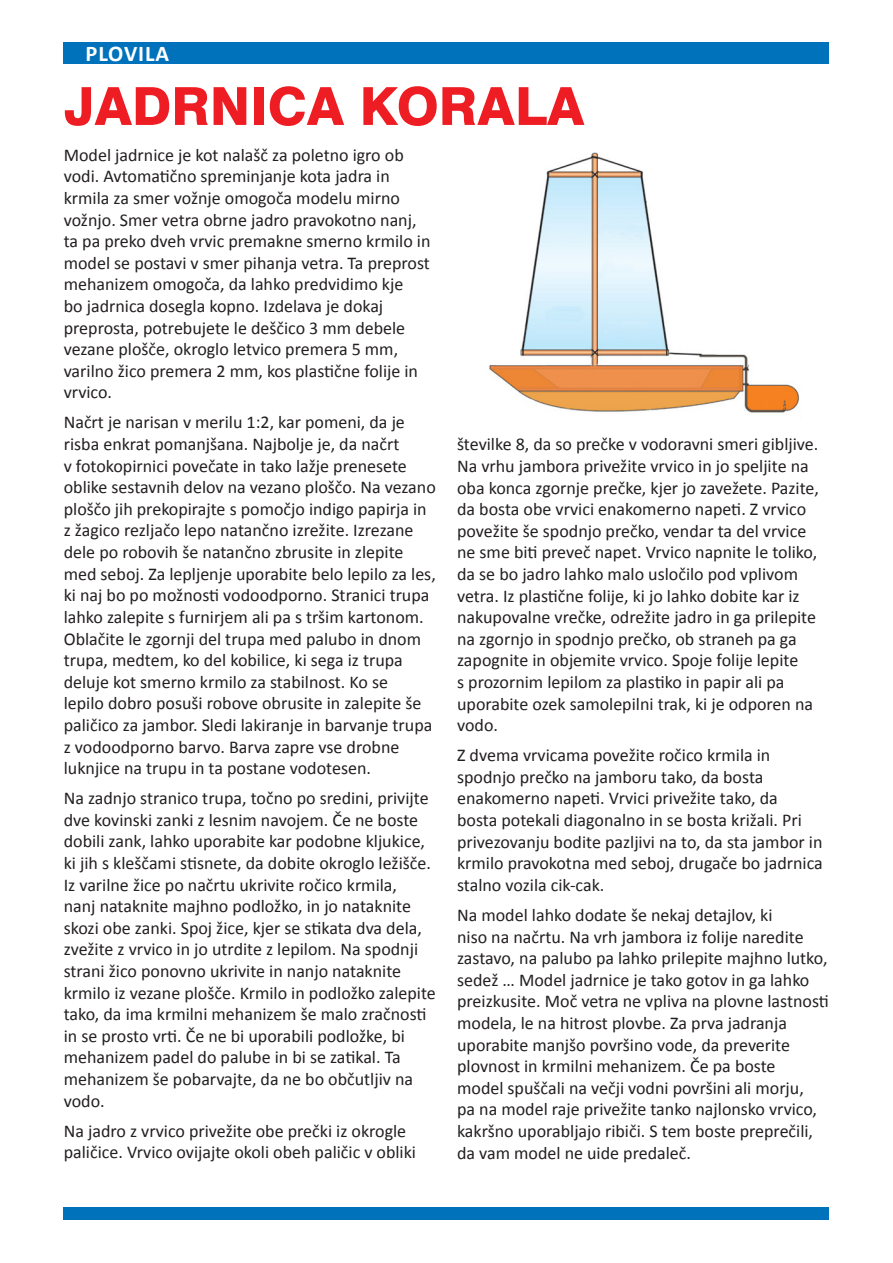
<style>
.page{position:relative;width:893px;height:1263px;background:#fff}
.page>*{position:absolute;margin:0;border:0;box-sizing:border-box;transform-origin:0 0}
.naslov{font:800 52.5px "Swiss 721 BT";color:#ee1d23}
.t1{font:700 22.5px "Calibri";letter-spacing:.04em;color:#fff}
.tekst{font:18px/21.6px "Calibri";color:#231f20}
</style>
<div class="page">
<div style="left:64px;top:1207px;width:765px;height:13px;background:#0072bc"></div>
<div style="left:64px;top:42px;width:765px;height:22px;background:#0072bc"></div>
<img style="left:489px;top:152px;width:311px;height:261px">
<p class="t1" style="left:85px;top:39px;width:85px">PLOVILA</p>
<p class="naslov" style="left:64px;top:74px;width:522px">JADRNICA KORALA</p>
<p class="tekst" style="left:64px;top:144px;width:368px">Model jadrnice je kot nalašč za poletno igro ob vodi. Avtomatično spreminjanje kota jadra in krmila za smer vožnje omogoča modelu mirno vožnjo. Smer vetra obrne jadro pravokotno nanj, ta pa preko dveh vrvic premakne smerno krmilo in model se postavi v smer pihanja vetra. Ta preprost mehanizem omogoča, da lahko predvidimo kje<br>bo jadrnica dosegla kopno. Izdelava je dokaj preprosta, potrebujete le deščico 3 mm debele vezane plošče, okroglo letvico premera 5 mm, varilno žico premera 2 mm, kos plastične folije in vrvico.</p>
<p class="tekst" style="left:64px;top:412px;width:374px">Načrt je narisan v merilu 1:2, kar pomeni, da je risba enkrat pomanjšana. Najbolje je, da načrt<br>v fotokopirnici povečate in tako lažje prenesete oblike sestavnih delov na vezano ploščo. Na vezano ploščo jih prekopirajte s pomočjo indigo papirja in z žagico rezljačo lepo natančno izrežite. Izrezane dele po robovih še natančno zbrusite in zlepite med seboj. Za lepljenje uporabite belo lepilo za les, ki naj bo po možnosti vodoodporno. Stranici trupa lahko zalepite s furnirjem ali pa s tršim kartonom.<br>Oblačite le zgornji del trupa med palubo in dnom trupa, medtem, ko del kobilice, ki sega iz trupa deluje kot smerno krmilo za stabilnost. Ko se<br>lepilo dobro posuši robove obrusite in zalepite še paličico za jambor. Sledi lakiranje in barvanje trupa z vodoodporno barvo. Barva zapre vse drobne luknjice na trupu in ta postane vodotesen.</p>
<p class="tekst" style="left:64px;top:787px;width:374px">Na zadnjo stranico trupa, točno po sredini, privijte dve kovinski zanki z lesnim navojem. Če ne boste dobili zank, lahko uporabite kar podobne kljukice, ki jih s kleščami stisnete, da dobite okroglo ležišče.<br>Iz varilne žice po načrtu ukrivite ročico krmila,<br>nanj nataknite majhno podložko, in jo nataknite skozi obe zanki. Spoj žice, kjer se stikata dva dela, zvežite z vrvico in jo utrdite z lepilom. Na spodnji strani žico ponovno ukrivite in nanjo nataknite krmilo iz vezane plošče. Krmilo in podložko zalepite tako, da ima krmilni mehanizem še malo zračnosti in se prosto vrti. Če ne bi uporabili podložke, bi mehanizem padel do palube in bi se zatikal. Ta mehanizem še pobarvajte, da ne bo občutljiv na vodo.</p>
<p class="tekst" style="left:64px;top:1120px;width:354px">Na jadro z vrvico privežite obe prečki iz okrogle paličice. Vrvico ovijajte okoli obeh paličic v obliki</p>
<p class="tekst" style="left:457px;top:434px;width:363px">številke 8, da so prečke v vodoravni smeri gibljive.<br>Na vrhu jambora privežite vrvico in jo speljite na oba konca zgornje prečke, kjer jo zavežete. Pazite, da bosta obe vrvici enakomerno napeti. Z vrvico povežite še spodnjo prečko, vendar ta del vrvice ne sme biti preveč napet. Vrvico napnite le toliko, da se bo jadro lahko malo usločilo pod vplivom vetra. Iz plastične folije, ki jo lahko dobite kar iz nakupovalne vrečke, odrežite jadro in ga prilepite na zgornjo in spodnjo prečko, ob straneh pa ga zapognite in objemite vrvico. Spoje folije lepite<br>s prozornim lepilom za plastiko in papir ali pa uporabite ozek samolepilni trak, ki je odporen na vodo.</p>
<p class="tekst" style="left:457px;top:744px;width:367px">Z dvema vrvicama povežite ročico krmila in spodnjo prečko na jamboru tako, da bosta enakomerno napeti. Vrvici privežite tako, da<br>bosta potekali diagonalno in se bosta križali. Pri privezovanju bodite pazljivi na to, da sta jambor in krmilo pravokotna med seboj, drugače bo jadrnica stalno vozila cik-cak.</p>
<p class="tekst" style="left:457px;top:904px;width:373px">Na model lahko dodate še nekaj detajlov, ki<br>niso na načrtu. Na vrh jambora iz folije naredite zastavo, na palubo pa lahko prilepite majhno lutko, sedež … Model jadrnice je tako gotov in ga lahko preizkusite. Moč vetra ne vpliva na plovne lastnosti modela, le na hitrost plovbe. Za prva jadranja uporabite manjšo površino vode, da preverite plovnost in krmilni mehanizem. Če pa boste<br>model spuščali na večji vodni površini ali morju,<br>pa na model raje privežite tanko najlonsko vrvico, kakršno uporabljajo ribiči. S tem boste preprečili, da vam model ne uide predaleč.</p>
</div>
